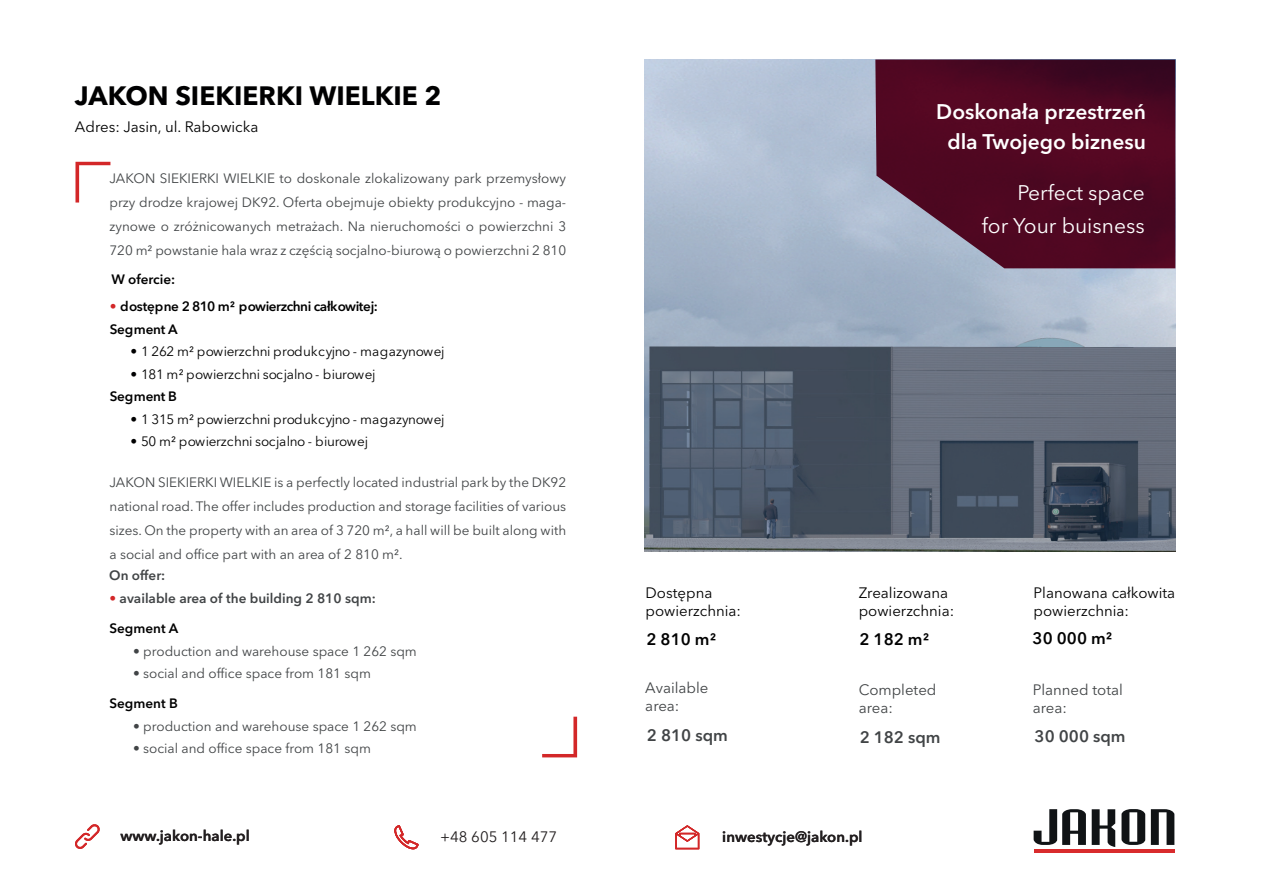
<style>
.page{position:relative;width:1263px;height:893px;background:#fff}
.page>*{position:absolute;margin:0;border:0;box-sizing:border-box;transform-origin:0 0}
.t1{font:700 26.4px "Avenir Next LT Pro";color:#000001}
.t2{font:600 21px/30.2px "Avenir Next LT Pro";color:#fff;text-align:center}
.t3{font:21px/32.5px "Avenir Next LT Pro";color:#fff;text-align:right}
.t4{font:600 16.5px "Avenir Next LT Pro";color:#414446}
.t5{font:600 16.5px "Avenir Next LT Pro";color:#000001}
.t6{font:15px/18px "Avenir Next LT Pro";color:#000001}
.t7{font:15px/18px "Avenir Next LT Pro";color:#414446}
.t8{font:600 15px "Avenir Next LT Pro";color:#231f20}
.t9{font:15px "Avenir Next LT Pro";color:#231f20}
.t10{font:13.5px/24px "Avenir Next LT Pro";color:#414446;text-align:justify}
.t11{font:13.5px "Avenir Next LT Pro";letter-spacing:-.025em;color:#000001}
.t12{font:600 13.5px/22.5px "Avenir Next LT Pro";letter-spacing:-.025em;color:#000001}
.t13{font:600 13.5px "Avenir Next LT Pro";color:#414446}
.t14{font:600 13.5px "Avenir Next LT Pro";letter-spacing:-.005em;color:#000001}
.s1{font-weight:400;color:#d32728}
</style>
<div class="page">
<img style="left:644px;top:60px;width:532px;height:491px">
<svg style="left:75px;top:162px;width:35px;height:40px"></svg>
<svg style="left:542px;top:717px;width:35px;height:40px"></svg>
<svg style="left:875px;top:59px;width:300px;height:209px;background:#5a1f38"></svg>
<svg style="left:1034px;top:809px;width:140px;height:38px"></svg>
<hr style="left:1034px;top:849px;width:140px;height:3px;background:#d92b2d">
<svg style="left:75px;top:824px;width:25px;height:25px"></svg>
<svg style="left:394px;top:825px;width:25px;height:24px"></svg>
<svg style="left:675px;top:825px;width:24px;height:24px"></svg>
<h1 class="t1" style="left:75px;top:79px;width:368px">JAKON SIEKIERKI WIELKIE 2</h1>
<p class="t6" style="left:75px;top:118px;width:185px">Adres: Jasin, ul. Rabowicka</p>
<p class="t10" style="left:109px;top:166px;width:458px">JAKON SIEKIERKI WIELKIE to doskonale zlokalizowany park przemysłowy przy drodze krajowej DK92. Oferta obejmuje obiekty produkcyjno - maga&shy;zynowe o zróżnicowanych metrażach. Na nieruchomości o powierzchni 3<br>720 m² powstanie hala wraz z częścią socjalno-biurową o powierzchni 2 810</p>
<p class="t14" style="left:111px;top:271px;width:65px">W ofercie:</p>
<p class="t12" style="left:110px;top:295px;width:270px"><span class="s1">•</span> dostępne 2 810 m² powierzchni całkowitej:<br>Segment A</p>
<p class="t11" style="left:131px;top:343px;width:315px">• 1 262 m² powierzchni produkcyjno - magazynowej</p>
<p class="t11" style="left:131px;top:366px;width:246px">• 181 m² powierzchni socjalno - biurowej</p>
<p class="t14" style="left:110px;top:388px;width:69px">Segment B</p>
<p class="t11" style="left:131px;top:411px;width:315px">• 1 315 m² powierzchni produkcyjno - magazynowej</p>
<p class="t11" style="left:131px;top:433px;width:239px">• 50 m² powierzchni socjalno - biurowej</p>
<p class="t10" style="left:109px;top:470px;width:458px">JAKON SIEKIERKI WIELKIE is a perfectly located industrial park by the DK92 national road. The offer includes production and storage facilities of various sizes. On the property with an area of 3 720 m², a hall will be built along with a social and office part with an area of 2 810 m².</p>
<p class="t13" style="left:109px;top:567px;width:58px">On offer:</p>
<p class="t13" style="left:109px;top:590px;width:268px"><span class="s1">•</span> available area of the building 2 810 sqm:</p>
<p class="t14" style="left:109px;top:620px;width:70px">Segment A</p>
<p class="t10" style="left:133px;top:639px;width:285px">• production and warehouse space 1 262 sqm</p>
<p class="t10" style="left:133px;top:661px;width:239px">• social and office space from 181 sqm</p>
<p class="t14" style="left:109px;top:695px;width:70px">Segment B</p>
<p class="t10" style="left:133px;top:714px;width:285px">• production and warehouse space 1 262 sqm</p>
<p class="t10" style="left:133px;top:736px;width:239px">• social and office space from 181 sqm</p>
<h2 class="t2" style="left:936px;top:96px;width:211px">Doskonała przestrzeń dla Twojego biznesu</h2>
<h2 class="t3" style="left:982px;top:177px;width:164px">Perfect space<br>for Your buisness</h2>
<p class="t6" style="left:646px;top:583px;width:97px">Dostępna powierzchnia:</p>
<p class="t6" style="left:1034px;top:583px;width:143px">Planowana całkowita powierzchnia:</p>
<p class="t5" style="left:646px;top:629px;width:71px">2 810 m²</p>
<p class="t5" style="left:1033px;top:628px;width:81px">30 000 m²</p>
<p class="t6" style="left:859px;top:583px;width:97px">Zrealizowana powierzchnia:</p>
<p class="t5" style="left:859px;top:629px;width:71px">2 182 m²</p>
<p class="t7" style="left:645px;top:679px;width:65px">Available area:</p>
<p class="t7" style="left:1033px;top:680px;width:92px">Planned total area:</p>
<p class="t4" style="left:647px;top:725px;width:82px">2 810 sqm</p>
<p class="t4" style="left:1035px;top:726px;width:93px">30 000 sqm</p>
<p class="t7" style="left:859px;top:680px;width:79px">Completed area:</p>
<p class="t4" style="left:860px;top:727px;width:82px">2 182 sqm</p>
<p class="t8" style="left:120px;top:827px;width:131px">www.jakon-hale.pl</p>
<p class="t8" style="left:722px;top:827px;width:142px">inwestycje@jakon.pl</p>
<p class="t9" style="left:440px;top:828px;width:118px">+48 605 114 477</p>
</div>
